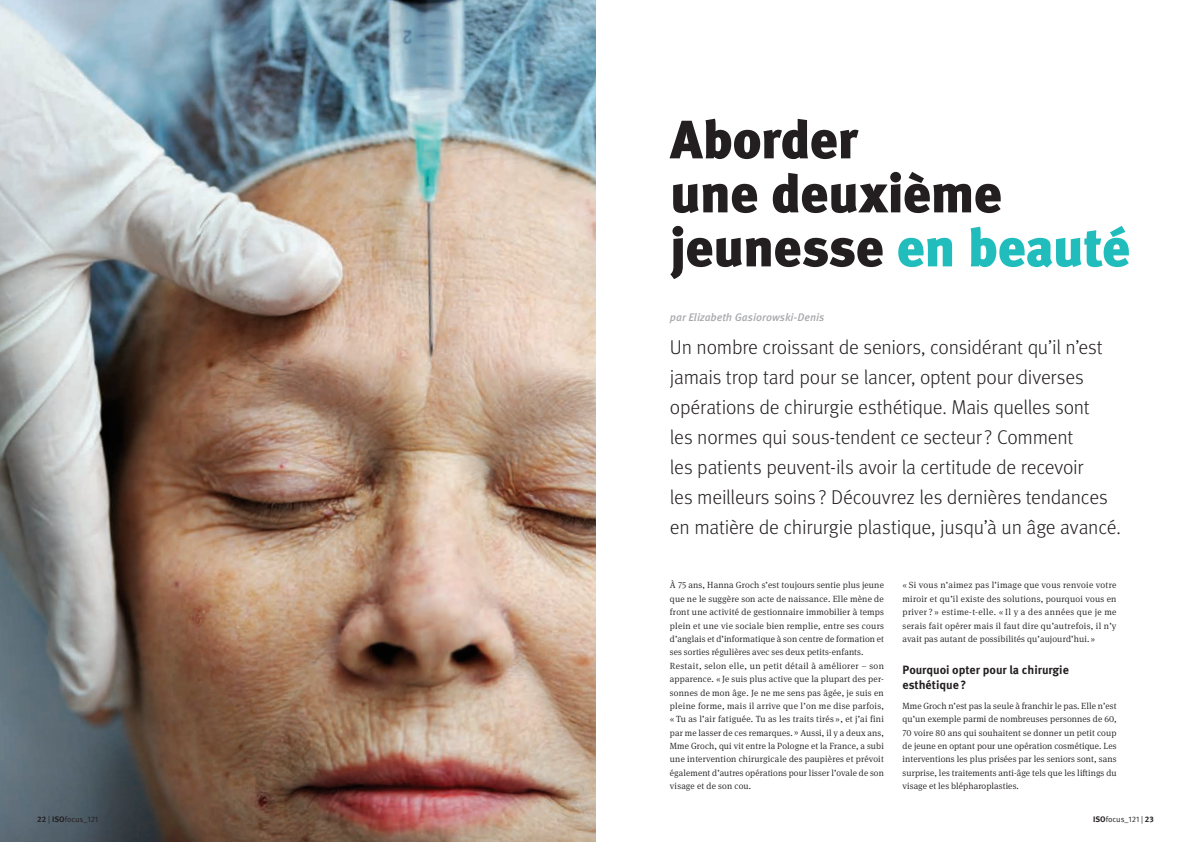
<style>
.page{position:relative;width:1191px;height:842px;background:#fff}
.page>*{position:absolute;margin:0;border:0;box-sizing:border-box;transform-origin:0 0}
.t1{font:900 54px/54px "Meta Pro";letter-spacing:-.02em;color:#231f20}
.t2{font:300 20px/30px "Meta Pro";letter-spacing:-.01em;color:#231f20}
.t3{font:700 12px/15px "Meta Pro";color:#231f20}
.t4{font:italic 500 11px "Meta Pro";color:#a8a9ad}
.t5{font:300 9px/13.4px "Meta Serif Pro";letter-spacing:.015em;color:#231f20;text-align:justify}
.t6{font:8px "Meta Pro Norm";color:#231f20}
.s1{color:#21bdbd}
.s2{font-family:"Meta Pro";font-weight:700}
</style>
<div class="page">
<img style="left:0;top:0;width:595px;height:842px">
<h1 class="t1" style="left:670px;top:110px;width:462px">Aborder<br>une deuxième jeunesse <span class="s1">en beauté</span></h1>
<p class="t4" style="left:670px;top:308px;width:156px">par Elizabeth Gasiorowski-Denis</p>
<p class="t2" style="left:670px;top:331px;width:452px">Un nombre croissant de seniors, considérant quʼil nʼest jamais trop tard pour se lancer, optent pour diverses opérations de chirurgie esthétique. Mais quelles sont<br>les normes qui sous-tendent ce secteur ? Comment<br>les patients peuvent-ils avoir la certitude de recevoir<br>les meilleurs soins ? Découvrez les dernières tendances en matière de chirurgie plastique, jusquʼà un âge avancé.</p>
<p class="t5" style="left:670px;top:578px;width:216px;text-align:left">À 75 ans, Hanna Groch sʼest toujours sentie plus jeune que ne le suggère son acte de naissance. Elle mène de front une activité de gestionnaire immobilier à temps plein et une vie sociale bien remplie, entre ses cours dʼanglais et dʼinformatique à son centre de formation et ses sorties régulières avec ses deux petits-enfants.<br>Restait, selon elle, un petit détail à améliorer – son apparence. « Je suis plus active que la plupart des per&shy;sonnes de mon âge. Je ne me sens pas âgée, je suis en pleine forme, mais il arrive que lʼon me dise parfois, « Tu as lʼair fatiguée. Tu as les traits tirés », et jʼai fini par me lasser de ces remarques.» Aussi, il y a deux ans, Mme Groch, qui vit entre la Pologne et la France, a subi une intervention chirurgicale des paupières et prévoit également dʼautres opérations pour lisser lʼovale de son visage et de son cou.</p>
<p class="t5" style="left:902px;top:578px;width:215px">« Si vous nʼaimez pas lʼimage que vous renvoie votre miroir et quʼil existe des solutions, pourquoi vous en priver ? » estime-t-elle. « Il y a des années que je me serais fait opérer mais il faut dire quʼautrefois, il nʼy avait pas autant de possibilités quʼaujourdʼhui.»</p>
<h3 class="t3" style="left:902px;top:661px;width:168px">Pourquoi opter pour la chirurgie esthétique?</h3>
<p class="t5" style="left:902px;top:699px;width:216px">Mme Groch nʼest pas la seule à franchir le pas. Elle nʼest quʼun exemple parmi de nombreuses personnes de 60, 70 voire 80 ans qui souhaitent se donner un petit coup de jeune en optant pour une opération cosmétique. Les interventions les plus prisées par les seniors sont, sans surprise, les traitements anti-âge tels que les liftings du visage et les blépharoplasties.</p>
<p class="t6" style="left:37px;top:813px;width:62px"><span class="s2">22</span> | <span class="s2">ISO</span>focus_121</p>
<p class="t6" style="left:1093px;top:813px;width:62px"><span class="s2">ISO</span>focus_121 | <span class="s2">23</span></p>
</div>
